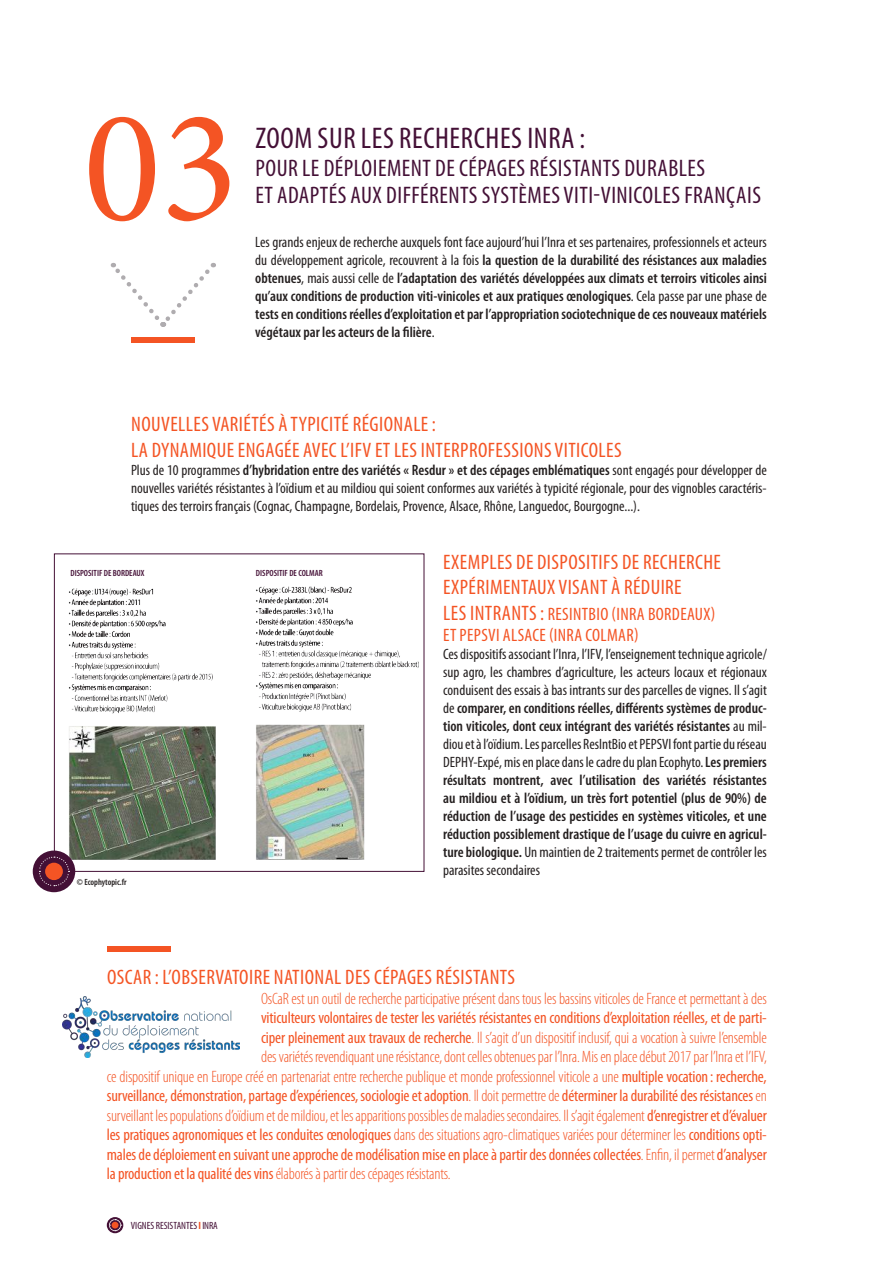
<style>
.page{position:relative;width:893px;height:1263px;background:#fff}
.page>*{position:absolute;margin:0;border:0;box-sizing:border-box;transform-origin:0 0}
.t1{font:161.4px "Minion Pro";color:#f45424}
.t2{font:condensed 30px "Myriad Pro";letter-spacing:.02em;color:#441036}
.t3{font:condensed 24px/27px "Myriad Pro";letter-spacing:.02em;color:#441036}
.t4{font:condensed 21px/25.2px "Myriad Pro";letter-spacing:.02em;color:#f45424}
.t5{font:condensed 18px/21.6px "Myriad Pro";letter-spacing:.02em;color:#f45424}
.t6{font:300 condensed 16.5px "Myriad Pro";letter-spacing:-.01em;color:#f45424}
.t7{font:condensed 16.5px "Myriad Pro";letter-spacing:-.01em;color:#f45424}
.t8{font:condensed 15px/18px "Myriad Pro";color:#241f1f;text-align:justify}
.t9{font:600 condensed 15px/18px "Myriad Pro";color:#241f1f;text-align:justify}
.t10{font:condensed 10.5px "Myriad Pro";color:#441036}
.t11{font:600 condensed 9px "Myriad Pro";color:#441036}
.t12{font:600 condensed 9px "Myriad Pro";color:#241f1f}
.s1{font-weight:400}
.s2{font-weight:600}
.s3{font-size:21px}
.s4{font-weight:300}
.s5{font-weight:700;color:#f45424}
</style>
<div class="page">
<svg style="left:110px;top:262px;width:104px;height:65px"></svg>
<div style="left:131px;top:337px;width:64px;height:5px;background:#f45424"></div>
<div style="left:107px;top:946px;width:64px;height:5px;background:#f45424"></div>
<img style="left:68px;top:586px;width:351px;height:280px">
<div style="left:54px;top:553px;width:370px;height:319px;border:1px solid #441036"></div>
<div style="left:33px;top:850px;width:42px;height:42px;background:#441036;border-radius:50%"></div>
<svg style="left:38px;top:856px;width:32px;height:31px"></svg>
<div style="left:45px;top:863px;width:18px;height:17px;background:#f45424;border-radius:50%"></div>
<svg style="left:107px;top:1217px;width:16px;height:16px"></svg>
<svg style="left:109px;top:1219px;width:13px;height:12px"></svg>
<div style="left:112px;top:1222px;width:7px;height:6px;background:#f45424;border-radius:50%"></div>
<img style="left:63px;top:997px;width:176px;height:61px">
<h1 class="t1" style="left:84px;top:71px;width:156px">03</h1>
<h2 class="t2" style="left:256px;top:122px;width:331px">ZOOM SUR LES RECHERCHES INRA :</h2>
<h3 class="t3" style="left:255px;top:155px;width:507px">POUR LE DÉPLOIEMENT DE CÉPAGES RÉSISTANTS DURABLES<br>ET ADAPTÉS AUX DIFFÉRENTS SYSTÈMES VITI-VINICOLES FRANÇAIS</h3>
<p class="t9" style="left:255px;top:233px;width:513px"><span class="s1">Les grands enjeux de recherche auxquels font face aujourd’hui l’Inra et ses partenaires, professionnels et acteurs du développement agricole, recouvrent à la fois</span> la question de la durabilité des résistances aux maladies obtenues<span class="s1">, mais aussi celle de</span> l’adaptation des variétés développées aux climats et terroirs viticoles ainsi qu’aux conditions de production viti-vinicoles et aux pratiques œnologiques<span class="s1">. Cela passe par une phase de </span>tests en conditions réelles d’exploitation et par l’appropriation sociotechnique de ces nouveaux matériels végétaux par les acteurs de la filière<span class="s1">.</span></p>
<h3 class="t4" style="left:131px;top:412px;width:492px">NOUVELLES VARIÉTÉS À TYPICITÉ RÉGIONALE :<br>LA DYNAMIQUE ENGAGÉE AVEC L’IFV ET LES INTERPROFESSIONS VITICOLES</h3>
<p class="t8" style="left:131px;top:461px;width:637px">Plus de 10 programmes <span class="s2">d’hybridation entre des variétés « Resdur » et des cépages emblématiques</span> sont engagés pour développer de nouvelles variétés résistantes à l’oïdium et au mildiou qui soient conformes aux variétés à typicité régionale, pour des vignobles caractéris&shy;tiques des terroirs français (Cognac, Champagne, Bordelais, Provence, Alsace, Rhône, Languedoc, Bourgogne...).</p>
<p class="t11" style="left:70px;top:568px;width:76px">DISPOSITIF DE BORDEAUX</p>
<p class="t11" style="left:256px;top:568px;width:68px">DISPOSITIF DE COLMAR</p>
<p class="t12" style="left:77px;top:877px;width:51px">© Ecophytopic.fr</p>
<h3 class="t4" style="left:443px;top:550px;width:279px">EXEMPLES DE DISPOSITIFS DE RECHERCHE<br>EXPÉRIMENTAUX VISANT À RÉDUIRE</h3>
<p class="t5" style="left:443px;top:603px;width:274px"><span class="s3">LES INTRANTS :</span> RESINTBIO (INRA BORDEAUX)<br>ET PEPSVI ALSACE (INRA COLMAR)</p>
<p class="t8" style="left:443px;top:646px;width:325px">Ces dispositifs associant l’Inra, l’IFV, l’enseignement technique agricole/ sup agro, les chambres d’agriculture, les acteurs locaux et régionaux conduisent des essais à bas intrants sur des parcelles de vignes. Il s’agit de <span class="s2">comparer, en conditions réelles, différents systèmes de produc&shy;tion viticoles, dont ceux intégrant des variétés résistantes</span> au mil&shy;diou et à l’oïdium. Les parcelles ResIntBio et PEPSVI font partie du réseau DEPHY-Expé, mis en place dans le cadre du plan Ecophyto. <span class="s2">Les premiers résultats montrent, avec l’utilisation des variétés résistantes au mildiou et à l’oïdium, un très fort potentiel (plus de 90%) de réduction de l’usage des pesticides en systèmes viticoles, et une réduction possiblement drastique de l’usage du cuivre en agricul&shy;ture biologique.</span> Un maintien de 2 traitements permet de contrôler les parasites secondaires</p>
<h3 class="t4" style="left:107px;top:965px;width:409px">OSCAR : L’OBSERVATOIRE NATIONAL DES CÉPAGES RÉSISTANTS</h3>
<p class="t6" style="left:261px;top:989px;width:507px">OsCaR est un outil de recherche participative présent dans tous les bassins viticoles de France et permettant à des</p>
<p class="t7" style="left:261px;top:1009px;width:507px">viticulteurs volontaires de tester les variétés résistantes en conditions d’exploitation réelles, et de parti-</p>
<p class="t6" style="left:261px;top:1028px;width:507px"><span class="s1">ciper pleinement aux travaux de recherche</span>. Il s’agit d’un dispositif inclusif, qui a vocation à suivre l’ensemble</p>
<p class="t6" style="left:261px;top:1048px;width:507px">des variétés revendiquant une résistance, dont celles obtenues par l’Inra. Mis en place début 2017 par l’Inra et l’IFV,</p>
<p class="t6" style="left:107px;top:1067px;width:661px">ce dispositif unique en Europe créé en partenariat entre recherche publique et monde professionnel viticole a une <span class="s1">multiple vocation : recherche,</span></p>
<p class="t7" style="left:107px;top:1087px;width:661px">surveillance, démonstration, partage d’expériences, sociologie et adoption<span class="s4">. Il doit permettre de</span> déterminer la durabilité des résistances <span class="s4">en</span></p>
<p class="t6" style="left:107px;top:1106px;width:661px">surveillant les populations d’oïdium et de mildiou, et les apparitions possibles de maladies secondaires. Il s’agit également <span class="s1">d’enregistrer et d’évaluer</span></p>
<p class="t7" style="left:107px;top:1126px;width:661px">les pratiques agronomiques et les conduites œnologiques <span class="s4">dans des situations agro-climatiques variées pour déterminer les</span> conditions opti-</p>
<p class="t7" style="left:107px;top:1145px;width:661px">males de déploiement en suivant une approche de modélisation mise en place à partir des données collectées<span class="s4">. Enfin, il permet</span> d’analyser</p>
<p class="t6" style="left:107px;top:1165px;width:345px"><span class="s1">la production et la qualité des vins</span> élaborés à partir des cépages résistants.</p>
<p class="t10" style="left:131px;top:1220px;width:88px">VIGNES RESISTANTES <span class="s5">I</span> INRA</p>
</div>
